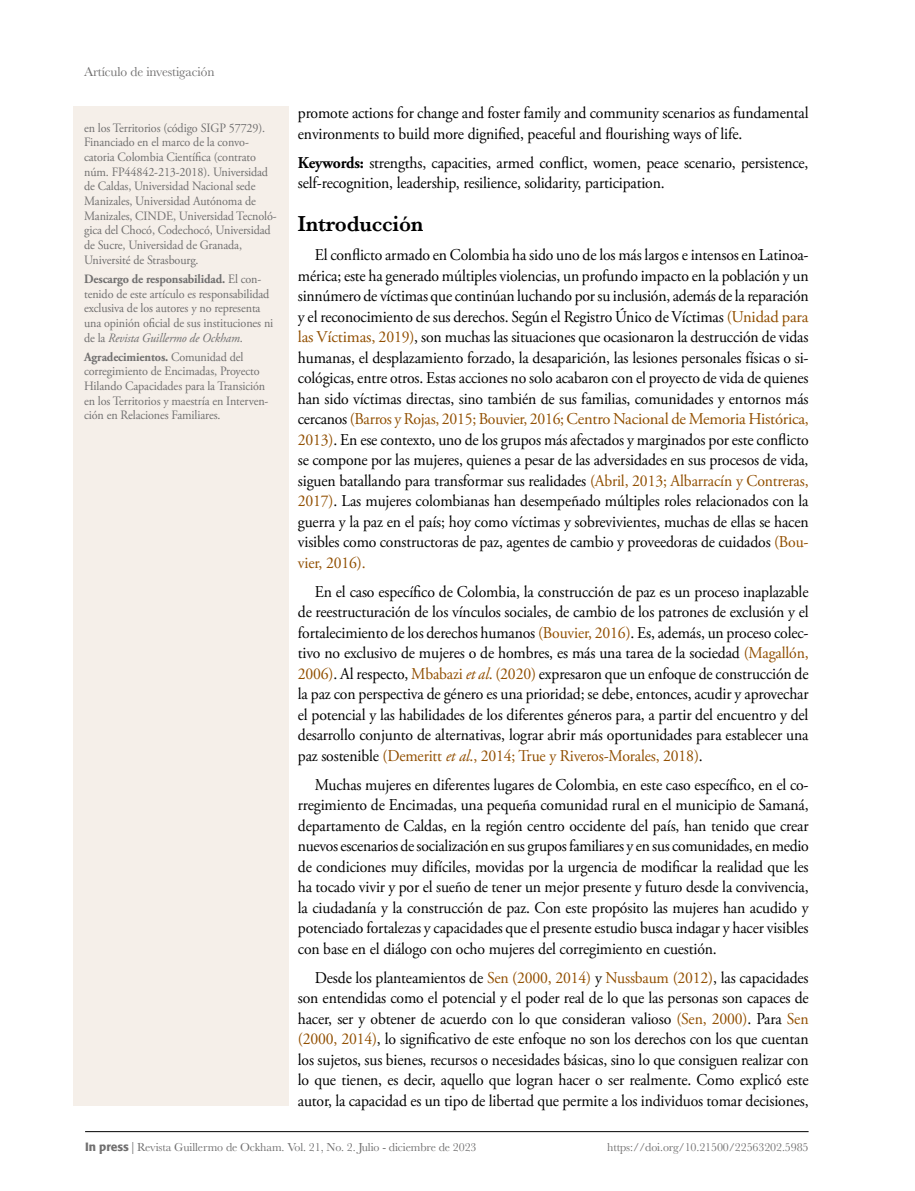
<style>
.page{position:relative;width:915px;height:1191px;background:#fff}
.page>*{position:absolute;margin:0;border:0;box-sizing:border-box;transform-origin:0 0}
.t1{font:600 22.5px "Baskerville";letter-spacing:-.01em;color:#000;scale:.95 1}
.t2{font:16.5px/20.5px "Adobe Garamond Pro";letter-spacing:-.01em;color:#000;text-align:justify;scale:.95 1}
.t3{font:13.5px "Baskerville";letter-spacing:-.01em;color:#706f6f}
.t4{font:12.75px/14.7px "Adobe Garamond Pro";letter-spacing:-.01em;color:#706f6f;scale:.95 1}
.t5{font:12px "Baskerville";letter-spacing:-.01em;color:#706f6f}
.s1{font-weight:700}
.s2{font-style:italic}
.s3{color:#914f00}
.s4{font-style:italic;color:#914f00}
.s5{font-family:"Formata";font-weight:500}
.s6{font-family:"Adobe Garamond Pro"}
</style>
<div class="page">
<hr style="left:85px;top:1131px;width:723px;height:1px;background:#000">
<div style="left:73px;top:106px;width:216px;height:1000px;background:#f5efe9"></div>
<p class="t3" style="left:84px;top:63px;width:132px">Artículo de investigación</p>
<p class="t4" style="left:84px;top:121px;width:204px">en los Territorios (código SIGP 57729).<br>Financiado en el marco de la convo&shy;catoria Colombia Científica (contrato núm. FP44842-213-2018). Universidad de Caldas, Universidad Nacional sede Manizales, Universidad Autónoma de Manizales, CINDE, Universidad Tecnoló&shy;gica del Chocó, Codechocó, Universidad de Sucre, Universidad de Granada, Université de Strasbourg.</p>
<p class="t4" style="left:84px;top:272px;width:201px"><span class="s1">Descargo de responsabilidad.</span> El con&shy;tenido de este artículo es responsabilidad exclusiva de los autores y no representa una opinión oficial de sus instituciones ni de la <span class="s2">Revista Guillermo de Ockham</span>.</p>
<p class="t4" style="left:84px;top:350px;width:195px"><span class="s1">Agradecimientos.</span> Comunidad del corregimiento de Encimadas, Proyecto Hilando Capacidades para la Transición en los Territorios y maestría en Interven&shy;ción en Relaciones Familiares.</p>
<p class="t2" style="left:298px;top:103px;width:539px">promote actions for change and foster family and community scenarios as fundamental environments to build more dignified, peaceful and flourishing ways of life.</p>
<p class="t2" style="left:298px;top:153px;width:539px"><span class="s1">Keywords:</span> strengths, capacities, armed conflict, women, peace scenario, persistence, self-recognition, leadership, resilience, solidarity, participation.</p>
<h1 class="t1" style="left:298px;top:208px;width:134px">Introducción</h1>
<p class="t2" style="left:298px;top:245px;width:539px;text-indent:17px">El conflicto armado en Colombia ha sido uno de los más largos e intensos en Latinoa&shy;mérica; este ha generado múltiples violencias, un profundo impacto en la población y un sinnúmero de víctimas que continúan luchando por su inclusión, además de la reparación y el reconocimiento de sus derechos. Según el Registro Único de Víctimas <span class="s3">(Unidad para las Víctimas, 2019)</span>, son muchas las situaciones que ocasionaron la destrucción de vidas humanas, el desplazamiento forzado, la desaparición, las lesiones personales físicas o si&shy;cológicas, entre otros. Estas acciones no solo acabaron con el proyecto de vida de quienes han sido víctimas directas, sino también de sus familias, comunidades y entornos más cercanos <span class="s3">(Barros y Rojas, 2015; Bouvier, 2016; Centro Nacional de Memoria Histórica, 2013)</span>. En ese contexto, uno de los grupos más afectados y marginados por este conflicto se compone por las mujeres, quienes a pesar de las adversidades en sus procesos de vida, siguen batallando para transformar sus realidades <span class="s3">(Abril, 2013; Albarracín y Contreras, 2017)</span>. Las mujeres colombianas han desempeñado múltiples roles relacionados con la guerra y la paz en el país; hoy como víctimas y sobrevivientes, muchas de ellas se hacen visibles como constructoras de paz, agentes de cambio y proveedoras de cuidados <span class="s3">(Bou&shy;vier, 2016).</span></p>
<p class="t2" style="left:298px;top:582px;width:539px;text-indent:17px">En el caso específico de Colombia, la construcción de paz es un proceso inaplazable de reestructuración de los vínculos sociales, de cambio de los patrones de exclusión y el fortalecimiento de los derechos humanos <span class="s3">(Bouvier, 2016)</span>. Es, además, un proceso colec&shy;tivo no exclusivo de mujeres o de hombres, es más una tarea de la sociedad <span class="s3">(Magallón, 2006)</span>. Al respecto, <span class="s3">Mbabazi</span> <span class="s4">et al</span><span class="s3">. (2020)</span> expresaron que un enfoque de construcción de la paz con perspectiva de género es una prioridad; se debe, entonces, acudir y aprovechar el potencial y las habilidades de los diferentes géneros para, a partir del encuentro y del desarrollo conjunto de alternativas, lograr abrir más oportunidades para establecer una paz sostenible <span class="s3">(Demeritt</span> <span class="s4">et al</span><span class="s3">., 2014; True y Riveros-Morales, 2018)</span>.</p>
<p class="t2" style="left:298px;top:775px;width:539px;text-indent:17px">Muchas mujeres en diferentes lugares de Colombia, en este caso específico, en el co&shy;rregimiento de Encimadas, una pequeña comunidad rural en el municipio de Samaná, departamento de Caldas, en la región centro occidente del país, han tenido que crear nuevos escenarios de socialización en sus grupos familiares y en sus comunidades, en medio de condiciones muy difíciles, movidas por la urgencia de modificar la realidad que les ha tocado vivir y por el sueño de tener un mejor presente y futuro desde la convivencia, la ciudadanía y la construcción de paz. Con este propósito las mujeres han acudido y potenciado fortalezas y capacidades que el presente estudio busca indagar y hacer visibles con base en el diálogo con ocho mujeres del corregimiento en cuestión.</p>
<p class="t2" style="left:298px;top:968px;width:539px;text-indent:17px">Desde los planteamientos de <span class="s3">Sen (2000, 2014)</span> y <span class="s3">Nussbaum (2012)</span>, las capacidades son entendidas como el potencial y el poder real de lo que las personas son capaces de hacer, ser y obtener de acuerdo con lo que consideran valioso <span class="s3">(Sen, 2000)</span>. Para <span class="s3">Sen (2000, 2014)</span>, lo significativo de este enfoque no son los derechos con los que cuentan los sujetos, sus bienes, recursos o necesidades básicas, sino lo que consiguen realizar con lo que tienen, es decir, aquello que logran hacer o ser realmente. Como explicó este autor, la capacidad es un tipo de libertad que permite a los individuos tomar decisiones,</p>
<p class="t5" style="left:85px;top:1139px;width:393px"><span class="s5">In press</span> <span class="s6">|</span> Revista Guillermo de Ockham. Vol. 21, No. 2. Julio - diciembre de 2023</p>
<p class="t5" style="left:607px;top:1139px;width:203px">https://doi.org/10.21500/22563202.5985</p>
</div>
